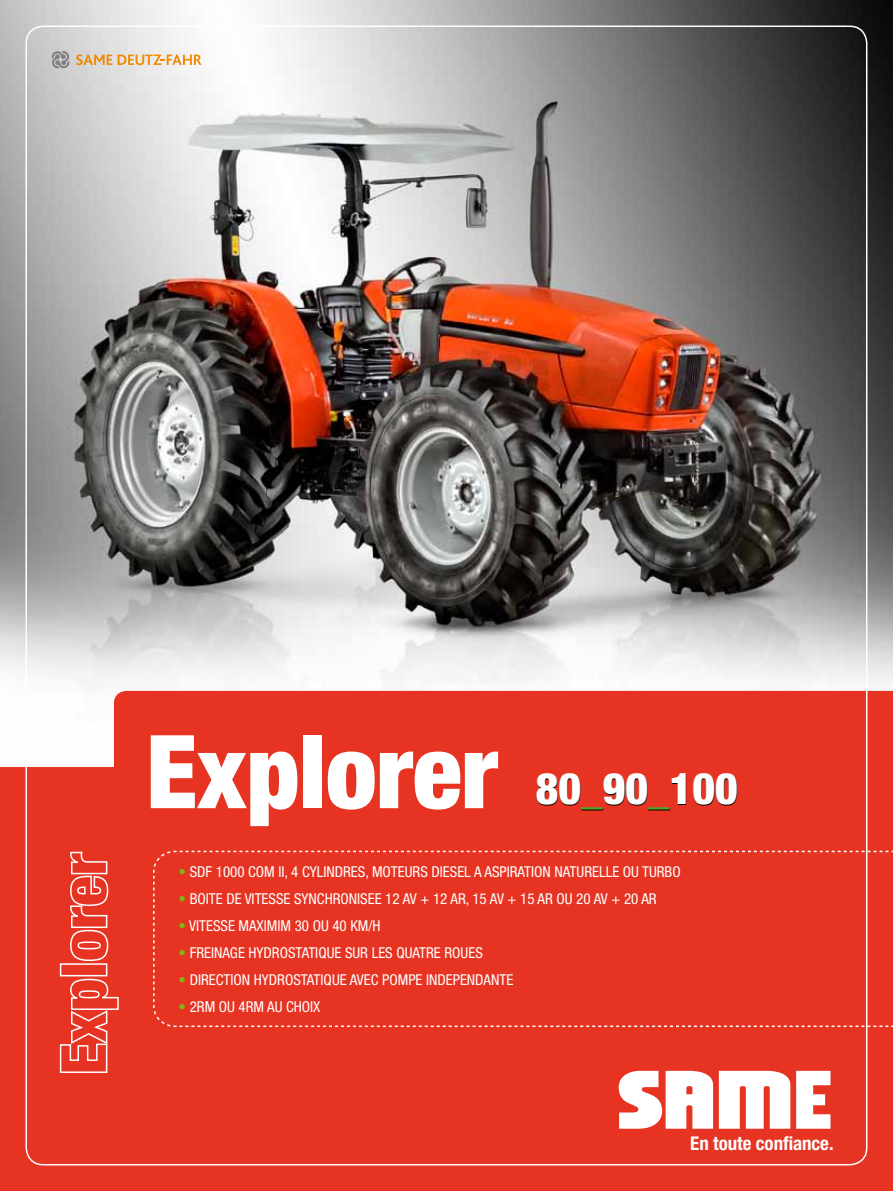
<style>
.page{position:relative;width:893px;height:1191px;background:#fff}
.page>*{position:absolute;margin:0;border:0;box-sizing:border-box;transform-origin:0 0}
.t1{font:900 condensed 102px "Helvetica Neue LT Std";color:#fff}
.t2{font:900 condensed 43.5px "Helvetica Neue LT Pro";color:#fff}
.t3{font:700 condensed 18.9px "Helvetica Neue LT Pro";letter-spacing:-.005em;color:#fff}
.t4{font:condensed 15px "Helvetica Neue LT Std";color:#fff}
.s1{color:#52a625}
.s2{color:#7db713}
</style>
<div class="page">
<img style="left:0;top:0;width:893px;height:691px">
<div style="left:0;top:691px;width:893px;height:500px;background:#e73322"></div>
<div style="left:152px;top:850px;width:741px;height:177px;background:#e73322"></div>
<svg style="left:59px;top:978px;width:60px;height:95px"></svg>
<div style="left:60px;top:963px;width:47px;height:13px;border:2px solid #fff"></div>
<svg style="left:69px;top:851px;width:40px;height:110px"></svg>
<svg style="left:76px;top:54px;width:36px;height:11px"></svg>
<svg style="left:118px;top:55px;width:84px;height:10px"></svg>
<svg style="left:52px;top:51px;width:17px;height:17px"></svg>
<svg style="left:719px;top:1070px;width:71px;height:58px"></svg>
<svg style="left:796px;top:1070px;width:34px;height:58px"></svg>
<svg style="left:619px;top:1070px;width:94px;height:58px"></svg>
<h1 class="t1" style="left:146px;top:709px;width:353px">Explorer</h1>
<h2 class="t2" style="left:536px;top:761px;width:203px">80<span class="s1">_</span>90<span class="s1">_</span>100</h2>
<p class="t4" style="left:179px;top:863px;width:504px"><span class="s2">•</span> SDF 1000 COM II, 4 CYLINDRES, MOTEURS DIESEL A ASPIRATION NATURELLE OU TURBO</p>
<p class="t4" style="left:179px;top:890px;width:480px"><span class="s2">•</span> BOITE DE VITESSE SYNCHRONISEE 12 AV + 12 AR, 15 AV + 15 AR OU 20 AV + 20 AR</p>
<p class="t4" style="left:179px;top:917px;width:204px"><span class="s2">•</span> VITESSE MAXIMIM 30 OU 40 KM/H</p>
<p class="t4" style="left:179px;top:944px;width:306px"><span class="s2">•</span> FREINAGE HYDROSTATIQUE SUR LES QUATRE ROUES</p>
<p class="t4" style="left:179px;top:971px;width:336px"><span class="s2">•</span> DIRECTION HYDROSTATIQUE AVEC POMPE INDEPENDANTE</p>
<p class="t4" style="left:179px;top:998px;width:143px"><span class="s2">•</span> 2RM OU 4RM AU CHOIX</p>
<p class="t3" style="left:690px;top:1132px;width:145px">En toute confiance.</p>
</div>
